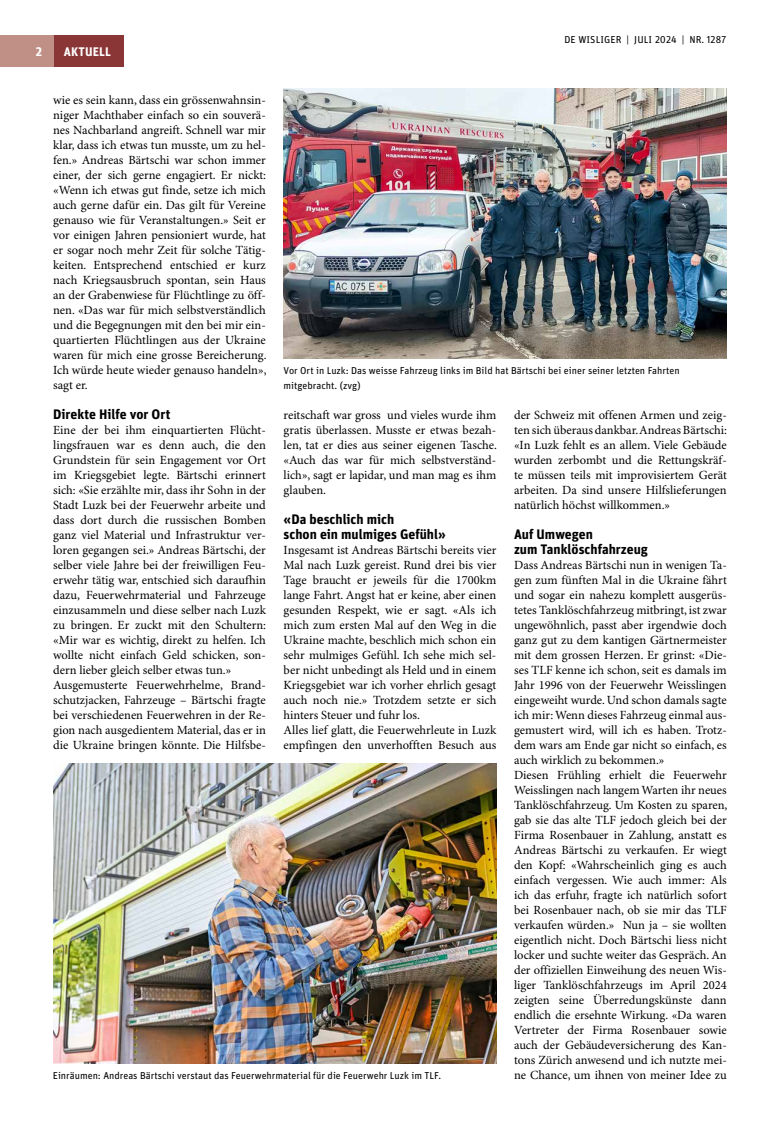
<style>
.page{position:relative;width:780px;height:1134px;background:#fff}
.page>*{position:absolute;margin:0;border:0;box-sizing:border-box;transform-origin:0 0}
.t1{font:700 13.75px/15px "Unit Pro";color:#000}
.t2{font:12.5px/15px "Minion Pro";color:#000;text-align:justify}
.t3{font:700 12.5px "Unit Pro";letter-spacing:.01em;color:#fff}
.t4{font:10px/15px "Unit Pro";color:#000}
</style>
<div class="page">
<div style="left:53px;top:35px;width:71px;height:32px;background:#8a3536"></div>
<div style="left:0;top:35px;width:53px;height:32px;background:#c09087"></div>
<img style="left:283px;top:89px;width:443px;height:270px">
<img style="left:53px;top:764px;width:443px;height:300px">
<p class="t3" style="left:36px;top:42px;width:8px">2</p>
<p class="t3" style="left:64px;top:42px;width:49px">AKTUELL</p>
<p class="t4" style="left:564px;top:32px;width:164px">DE WISLIGER | JULI 2024 | NR. 1287</p>
<p class="t2" style="left:53px;top:93px;width:215px">wie es sein kann, dass ein grössenwahnsin&shy;niger Machthaber einfach so ein souverä&shy;nes Nachbarland angreift. Schnell war mir klar, dass ich etwas tun musste, um zu hel&shy;fen.» Andreas Bärtschi war schon immer einer, der sich gerne engagiert. Er nickt: «Wenn ich etwas gut finde, setze ich mich auch gerne dafür ein. Das gilt für Vereine genauso wie für Veranstaltungen.» Seit er vor einigen Jahren pensioniert wurde, hat er sogar noch mehr Zeit für solche Tätig&shy;keiten. Entsprechend entschied er kurz nach Kriegsausbruch spontan, sein Haus an der Grabenwiese für Flüchtlinge zu öff&shy;nen. «Das war für mich selbstverständlich und die Begegnungen mit den bei mir ein&shy;quartierten Flüchtlingen aus der Ukraine waren für mich eine grosse Bereicherung.<br>Ich würde heute wieder genauso handeln», sagt er.</p>
<p class="t1" style="left:53px;top:405px;width:119px">Direkte Hilfe vor Ort</p>
<p class="t2" style="left:53px;top:423px;width:214px;text-align:left">Eine der bei ihm einquartierten Flücht&shy;lingsfrauen war es denn auch, die den Grundstein für sein Engagement vor Ort im Kriegsgebiet legte. Bärtschi erinnert sich: «Sie erzählte mir, dass ihr Sohn in der Stadt Luzk bei der Feuerwehr arbeite und dass dort durch die russischen Bomben ganz viel Material und Infrastruktur ver&shy;loren gegangen sei.» Andreas Bärtschi, der selber viele Jahre bei der freiwilligen Feu&shy;erwehr tätig war, entschied sich daraufhin dazu, Feuerwehrmaterial und Fahrzeuge einzusammeln und diese selber nach Luzk zu bringen. Er zuckt mit den Schultern: «Mir war es wichtig, direkt zu helfen. Ich wollte nicht einfach Geld schicken, son&shy;dern lieber gleich selber etwas tun.» Ausgemusterte Feuerwehrhelme, Brand&shy;schutzjacken, Fahrzeuge – Bärtschi fragte bei verschiedenen Feuerwehren in der Re&shy;gion nach ausgedientem Material, das er in die Ukraine bringen könnte. Die Hilfsbe-</p>
<p class="t4" style="left:283px;top:362px;width:397px">Vor Ort in Luzk: Das weisse Fahrzeug links im Bild hat Bärtschi bei einer seiner letzten Fahrten mitgebracht. (zvg)</p>
<p class="t2" style="left:514px;top:408px;width:214px">der Schweiz mit offenen Armen und zeig&shy;ten sich überaus dankbar. Andreas Bärtschi: «In Luzk fehlt es an allem. Viele Gebäude wurden zerbombt und die Rettungskräf&shy;te müssen teils mit improvisiertem Gerät arbeiten. Da sind unsere Hilfslieferungen natürlich höchst willkommen.»</p>
<p class="t1" style="left:514px;top:525px;width:135px">Auf Umwegen<br>zum Tanklöschfahrzeug</p>
<p class="t2" style="left:514px;top:558px;width:215px;text-align:left">Dass Andreas Bärtschi nun in wenigen Ta&shy;gen zum fünften Mal in die Ukraine fährt und sogar ein nahezu komplett ausgerüs&shy;tetes Tanklöschfahrzeug mitbringt, ist zwar ungewöhnlich, passt aber irgendwie doch ganz gut zu dem kantigen Gärtnermeister mit dem grossen Herzen. Er grinst: «Die&shy;ses TLF kenne ich schon, seit es damals im Jahr 1996 von der Feuerwehr Weisslingen eingeweiht wurde. Und schon damals sagte ich mir: Wenn dieses Fahrzeug einmal aus&shy;gemustert wird, will ich es haben. Trotz&shy;dem wars am Ende gar nicht so einfach, es auch wirklich zu bekommen.»<br>Diesen Frühling erhielt die Feuerwehr Weisslingen nach langem Warten ihr neues Tanklöschfahrzeug. Um Kosten zu sparen, gab sie das alte TLF jedoch gleich bei der Firma Rosenbauer in Zahlung, anstatt es Andreas Bärtschi zu verkaufen. Er wiegt den Kopf: «Wahrscheinlich ging es auch einfach vergessen. Wie auch immer: Als ich das erfuhr, fragte ich natürlich sofort bei Rosenbauer nach, ob sie mir das TLF verkaufen würden.» Nun ja – sie wollten eigentlich nicht. Doch Bärtschi liess nicht locker und suchte weiter das Gespräch. An der offiziellen Einweihung des neuen Wis&shy;liger Tanklöschfahrzeugs im April 2024 zeigten seine Überredungskünste dann endlich die ersehnte Wirkung. «Da waren Vertreter der Firma Rosenbauer sowie auch der Gebäudeversicherung des Kan&shy;tons Zürich anwesend und ich nutzte mei&shy;ne Chance, um ihnen von meiner Idee zu</p>
<p class="t2" style="left:283px;top:408px;width:215px">reitschaft war gross und vieles wurde ihm gratis überlassen. Musste er etwas bezah&shy;len, tat er dies aus seiner eigenen Tasche. «Auch das war für mich selbstverständ&shy;lich», sagt er lapidar, und man mag es ihm glauben.</p>
<p class="t1" style="left:283px;top:510px;width:164px">«Da beschlich mich<br>schon ein mulmiges Gefühl»</p>
<p class="t2" style="left:283px;top:543px;width:214px;text-align:left">Insgesamt ist Andreas Bärtschi bereits vier Mal nach Luzk gereist. Rund drei bis vier Tage braucht er jeweils für die 1700km lange Fahrt. Angst hat er keine, aber einen gesunden Respekt, wie er sagt. «Als ich mich zum ersten Mal auf den Weg in die Ukraine machte, beschlich mich schon ein sehr mulmiges Gefühl. Ich sehe mich sel&shy;ber nicht unbedingt als Held und in einem Kriegsgebiet war ich vorher ehrlich gesagt auch noch nie.» Trotzdem setzte er sich hinters Steuer und fuhr los.<br>Alles lief glatt, die Feuerwehrleute in Luzk empfingen den unverhofften Besuch aus</p>
<p class="t4" style="left:53px;top:1067px;width:390px">Einräumen: Andreas Bärtschi verstaut das Feuerwehrmaterial für die Feuerwehr Luzk im TLF.</p>
</div>
